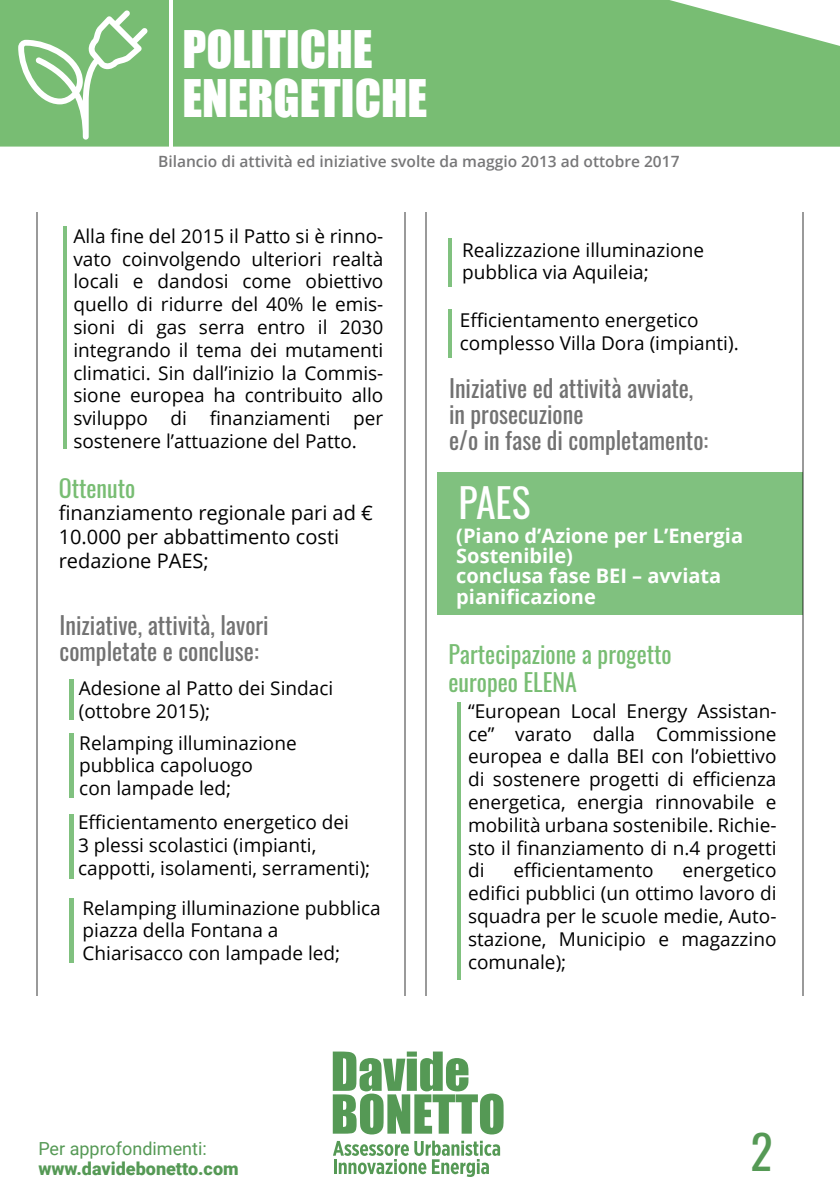
<style>
.page{position:relative;width:840px;height:1191px;background:#fff}
.page>*{position:absolute;margin:0;border:0;box-sizing:border-box;transform-origin:0 0}
.t1{font:47.6px/49.2px "Impact";color:#fff}
.t2{font:46.4px "Oswald";color:#595}
.t3{font:39.6px "Oswald";color:#fff}
.t4{font:24px/26px "Oswald";color:#727272}
.t5{font:24px/28px "Oswald";color:#78bd73}
.t6{font:700 20px/20.4px "Open Sans";color:#fff}
.t7{font:20px/24px "Open Sans";color:#010101}
.t8{font:19px/22.8px "Open Sans";color:#010101}
.t9{font:900 18px "Roboto";color:#595}
.t10{font:18px "Roboto";color:#595}
.t11{font:600 15.6px "Open Sans";color:#777778}
</style>
<div class="page">
<div style="left:436px;top:473px;width:366px;height:142px;background:#80c17f"></div>
<hr style="left:69px;top:679px;width:4px;height:40px;background:#80c17f">
<hr style="left:69px;top:733px;width:4px;height:64px;background:#80c17f">
<hr style="left:69px;top:814px;width:4px;height:64px;background:#80c17f">
<hr style="left:457px;top:702px;width:4px;height:277px;background:#80c17f">
<hr style="left:69px;top:898px;width:4px;height:65px;background:#80c17f">
<svg style="left:448px;top:238px;width:3px;height:48px"></svg>
<hr style="left:448px;top:309px;width:4px;height:49px;background:#80c17f">
<svg style="left:63px;top:226px;width:3px;height:223px"></svg>
<hr style="left:36px;top:212px;width:1px;height:783px;background:#000">
<hr style="left:404px;top:212px;width:1px;height:783px;background:#000">
<hr style="left:425px;top:212px;width:1px;height:783px;background:#000">
<hr style="left:802px;top:212px;width:1px;height:783px;background:#000">
<div style="left:0;top:0;width:839px;height:147px;background:#78bd73"></div>
<hr style="left:169px;top:0;width:3px;height:147px;background:#fff">
<svg style="left:18px;top:10px;width:130px;height:130px;background:#8fc88b"></svg>
<svg style="left:332px;top:1051px;width:171px;height:83px"></svg>
<svg style="left:333px;top:1140px;width:167px;height:37px"></svg>
<h1 class="t1" style="left:182px;top:23px;width:246px">POLITICHE<br>ENERGETICHE</h1>
<p class="t11" style="left:158px;top:151px;width:522px">Bilancio di attività ed iniziative svolte da maggio 2013 ad ottobre 2017</p>
<p class="t8" style="left:73px;top:224px;width:311px;text-align:justify">Alla fine del 2015 il Patto si è rinno&shy;vato coinvolgendo ulteriori realtà locali e dandosi come obiettivo quello di ridurre del 40% le emis&shy;sioni di gas serra entro il 2030 integrando il tema dei mutamenti climatici. Sin dall’inizio la Commis&shy;sione europea ha contribuito allo sviluppo di finanziamenti per sostenere l’attuazione del Patto.</p>
<p class="t5" style="left:59px;top:471px;width:78px">Ottenuto</p>
<p class="t7" style="left:59px;top:500px;width:316px">finanziamento regionale pari ad €<br>10.000 per abbattimento costi redazione PAES;</p>
<p class="t4" style="left:60px;top:609px;width:210px">Iniziative, attività, lavori completate e concluse:</p>
<p class="t8" style="left:79px;top:676px;width:256px">Adesione al Patto dei Sindaci (ottobre 2015);</p>
<p class="t8" style="left:79px;top:730px;width:219px">Relamping illuminazione pubblica capoluogo<br>con lampade led;</p>
<p class="t8" style="left:78px;top:810px;width:294px">Efficientamento energetico dei<br>3 plessi scolastici (impianti, cappotti, isolamenti, serramenti);</p>
<p class="t8" style="left:82px;top:896px;width:299px">Relamping illuminazione pubblica piazza della Fontana a<br>Chiarisacco con lampade led;</p>
<p class="t10" style="left:38px;top:1136px;width:170px">Per approfondimenti:</p>
<p class="t9" style="left:38px;top:1156px;width:202px">www.davidebonetto.com</p>
<p class="t8" style="left:462px;top:238px;width:243px">Realizzazione illuminazione pubblica via Aquileia;</p>
<p class="t8" style="left:459px;top:309px;width:280px">Efficientamento energetico complesso Villa Dora (impianti).</p>
<p class="t4" style="left:449px;top:372px;width:260px">Iniziative ed attività avviate, in prosecuzione<br>e/o in fase di completamento:</p>
<h3 class="t3" style="left:458px;top:468px;width:73px">PAES</h3>
<p class="t6" style="left:456px;top:525px;width:288px">(Piano d’Azione per L’Energia<br>Sostenibile)<br>conclusa fase BEI – avviata pianificazione</p>
<p class="t5" style="left:448px;top:637px;width:225px">Partecipazione a progetto europeo ELENA</p>
<p class="t8" style="left:467px;top:699px;width:310px;text-align:justify">“European Local Energy Assistan&shy;ce” varato dalla Commissione europea e dalla BEI con l’obiettivo di sostenere progetti di efficienza energetica, energia rinnovabile e mobilità urbana sostenibile. Richie&shy;sto il finanziamento di n.4 progetti di</p>
<p class="t8" style="left:513px;top:858px;width:141px">efficientamento</p>
<p class="t8" style="left:467px;top:858px;width:310px;text-align:justify;text-indent:214px">energetico edifici pubblici (un ottimo lavoro di squadra per le scuole medie, Auto&shy;stazione, Municipio e magazzino comunale);</p>
<h2 class="t2" style="left:750px;top:1110px;width:24px">2</h2>
</div>
